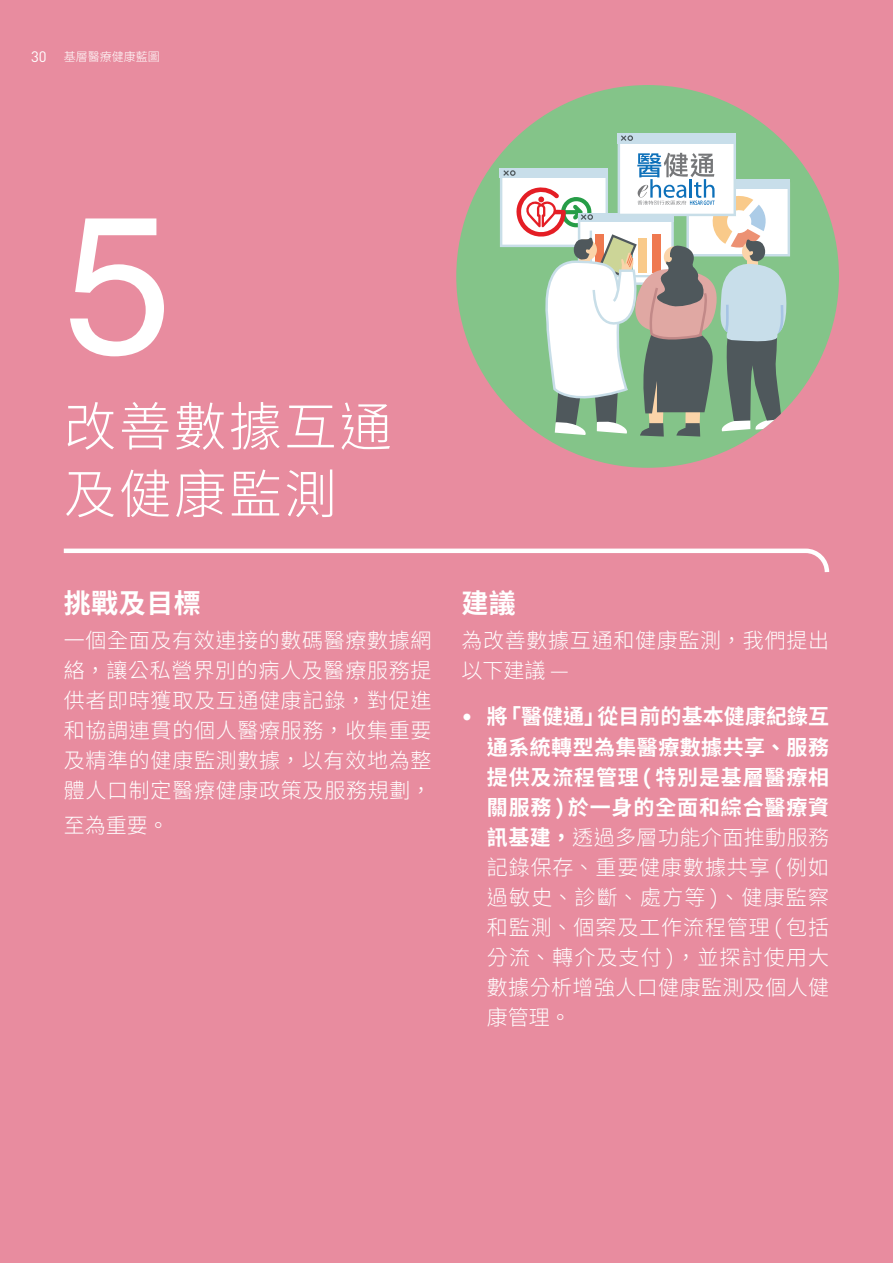
<style>
.page{position:relative;width:893px;height:1263px;background:#e88c9f}
.page>*{position:absolute;margin:0;border:0;box-sizing:border-box;transform-origin:0 0}
.t1{font:195px "Helvetica LT Std";color:#fff}
.t2{font:300 52.5px/67.5px "Noto Sans CJ Ktc";letter-spacing:.05em;color:#fff}
.t3{font:700 27px "Noto Sans CJ Ktc";letter-spacing:.02em;color:#fff}
.t4{font:300 21px/30px "Noto Sans CJ Ktc";letter-spacing:.035em;color:#fff;text-align:justify}
.t5{font:300 12px "Noto Sans CJ Ktc";color:#fff}
.s1{font-family:"DIN";font-weight:400;font-size:15px}
.s2{font-family:"DIN";font-weight:400}
.s3{font-weight:700}
</style>
<div class="page">
<div style="left:456px;top:85px;width:383px;height:383px;background:#84c489;border-radius:50%"></div>
<div style="left:618px;top:133px;width:118px;height:10px;background:#c8deea"></div>
<svg style="left:500px;top:134px;width:290px;height:303px"></svg>
<svg style="left:63px;top:548px;width:767px;height:25px"></svg>
<p class="t5" style="left:31px;top:50px;width:130px"><span class="s1">30</span> 基層醫療健康藍圖</p>
<h1 class="t1" style="left:64px;top:171px;width:110px">5</h1>
<h2 class="t2" style="left:64px;top:394px;width:330px">改善數據互通及健康監測</h2>
<p class="t3" style="left:64px;top:587px;width:139px">挑戰及目標</p>
<p class="t4" style="left:64px;top:625px;width:369px">一個全面及有效連接的數碼醫療數據網絡，讓公私營界別的病人及醫療服務提供者即時獲取及互通健康記錄，對促進和協調連貫的個人醫療服務，收集重要及精準的健康監測數據，以有效地為整體人口制定醫療健康政策及服務規劃，</p>
<p class="t4" style="left:64px;top:811px;width:106px">至為重要。</p>
<p class="t3" style="left:461px;top:587px;width:56px">建議</p>
<p class="t4" style="left:461px;top:625px;width:369px">為改善數據互通和健康監測，我們提出以下建議 —</p>
<p class="t4" style="left:487px;top:702px;width:344px;text-indent:-26px"><span class="s2">•</span> <span class="s3">將「醫健通」從目前的基本健康紀錄互通系統轉型為集醫療數據共享、服務提供及流程管理(特別是基層醫療相關服務)於一身的全面和綜合醫療資訊基建，</span>透過多層功能介面推動服務記錄保存、重要健康數據共享(例如過敏史、診斷、處方等)、健康監察和監測、個案及工作流程管理(包括分流、轉介及支付)，並探討使用大數據分析增強人口健康監測及個人健康管理。</p>
</div>
